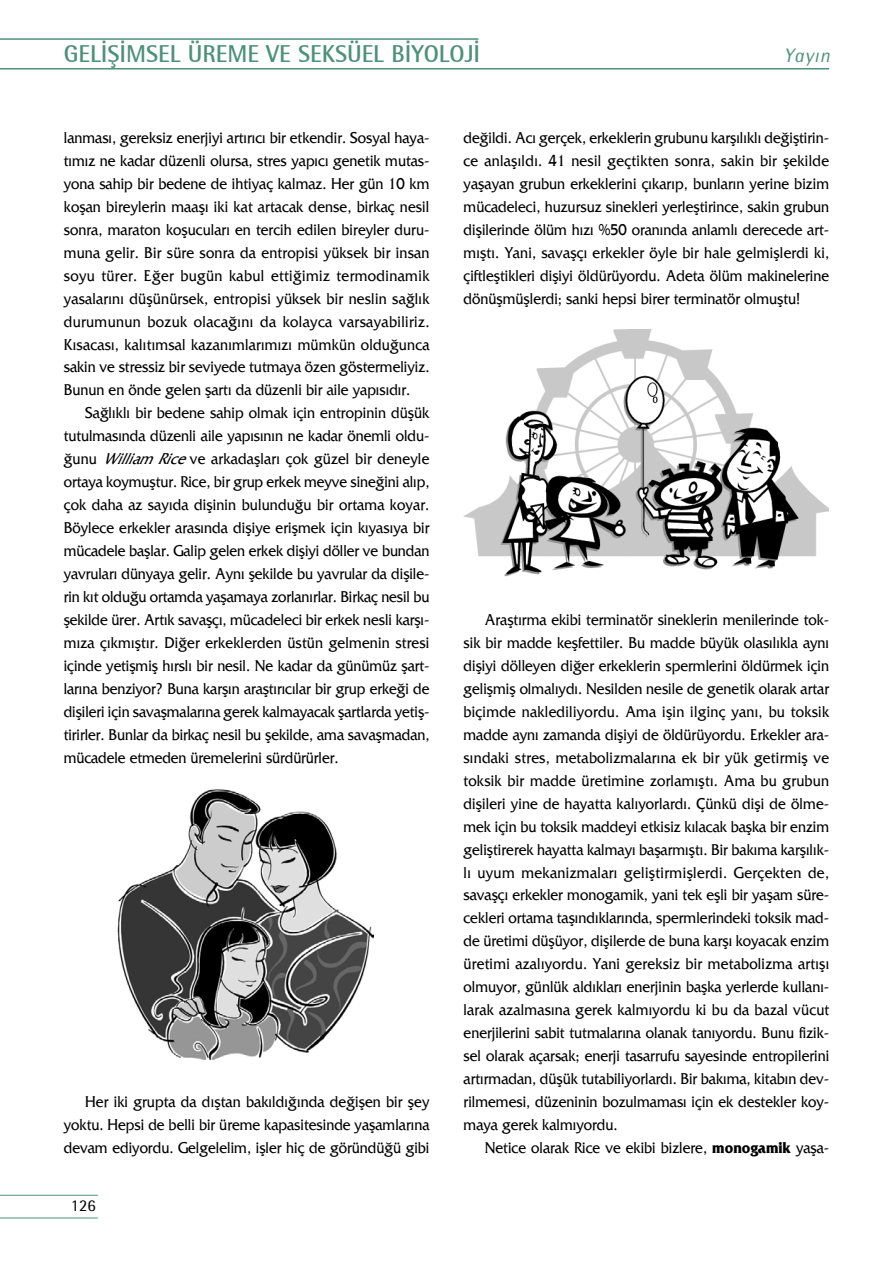
<style>
.page{position:relative;width:893px;height:1263px;background:#fff}
.page>*{position:absolute;margin:0;border:0;box-sizing:border-box;transform-origin:0 0}
.t1{font:700 24px "Rotis Semi Sans B";color:#4e917a}
.t2{font:italic 19.5px "Rotis Semi Sans I";letter-spacing:.04em;color:#4e917a}
.t3{font:500 16.5px/23px "Friz Plain";color:#000;text-align:justify;scale:.9 1}
.t4{font:16.5px "Rotis Semi Sans R";color:#000}
.s1{font-family:"Friz";font-style:italic}
.s2{font-family:"Friz";font-weight:700}
</style>
<div class="page">
<hr style="left:0;top:38px;width:478px;height:2px;background:#4e917a">
<hr style="left:0;top:68px;width:829px;height:2px;background:#4e917a">
<hr style="left:0;top:1195px;width:98px;height:1px;background:#4e917a">
<hr style="left:0;top:1217px;width:98px;height:1px;background:#4e917a">
<img style="left:117px;top:789px;width:256px;height:271px">
<img style="left:463px;top:329px;width:366px;height:248px">
<h1 class="t1" style="left:64px;top:39px;width:418px">GELİŞİMSEL ÜREME VE SEKSÜEL BİYOLOJİ</h1>
<p class="t2" style="left:784px;top:44px;width:48px">Yayın</p>
<p class="t3" style="left:64px;top:126px;width:408px">lanması, gereksiz enerjiyi artırıcı bir etkendir. Sosyal haya&shy;tımız ne kadar düzenli olursa, stres yapıcı genetik mutas&shy;yona sahip bir bedene de ihtiyaç kalmaz. Her gün 10 km koşan bireylerin maaşı iki kat artacak dense, birkaç nesil sonra, maraton koşucuları en tercih edilen bireyler duru&shy;muna gelir. Bir süre sonra da entropisi yüksek bir insan soyu türer. Eğer bugün kabul ettiğimiz termodinamik yasalarını düşünürsek, entropisi yüksek bir neslin sağlık durumunun bozuk olacağını da kolayca varsayabiliriz.<br>Kısacası, kalıtımsal kazanımlarımızı mümkün olduğunca sakin ve stressiz bir seviyede tutmaya özen göstermeliyiz.<br>Bunun en önde gelen şartı da düzenli bir aile yapısıdır.</p>
<p class="t3" style="left:64px;top:401px;width:408px;text-indent:21px">Sağlıklı bir bedene sahip olmak için entropinin düşük tutulmasında düzenli aile yapısının ne kadar önemli oldu&shy;ğunu <span class="s1">William Rice</span> ve arkadaşları çok güzel bir deneyle ortaya koymuştur. Rice, bir grup erkek meyve sineğini alıp, çok daha az sayıda dişinin bulunduğu bir ortama koyar.<br>Böylece erkekler arasında dişiye erişmek için kıyasıya bir mücadele başlar. Galip gelen erkek dişiyi döller ve bundan yavruları dünyaya gelir. Aynı şekilde bu yavrular da dişile&shy;rin kıt olduğu ortamda yaşamaya zorlanırlar. Birkaç nesil bu şekilde ürer. Artık savaşçı, mücadeleci bir erkek nesli karşı&shy;mıza çıkmıştır. Diğer erkeklerden üstün gelmenin stresi içinde yetişmiş hırslı bir nesil. Ne kadar da günümüz şart&shy;larına benziyor? Buna karşın araştırıcılar bir grup erkeği de dişileri için savaşmalarına gerek kalmayacak şartlarda yetiş&shy;tirirler. Bunlar da birkaç nesil bu şekilde, ama savaşmadan, mücadele etmeden üremelerini sürdürürler.</p>
<p class="t3" style="left:64px;top:1090px;width:408px;text-indent:21px">Her iki grupta da dıştan bakıldığında değişen bir şey yoktu. Hepsi de belli bir üreme kapasitesinde yaşamlarına devam ediyordu. Gelgelelim, işler hiç de göründüğü gibi</p>
<p class="t4" style="left:71px;top:1196px;width:26px">126</p>
<p class="t3" style="left:463px;top:126px;width:408px">değildi. Acı gerçek, erkeklerin grubunu karşılıklı değiştirin&shy;ce anlaşıldı. 41 nesil geçtikten sonra, sakin bir şekilde yaşayan grubun erkeklerini çıkarıp, bunların yerine bizim mücadeleci, huzursuz sinekleri yerleştirince, sakin grubun dişilerinde ölüm hızı %50 oranında anlamlı derecede art&shy;mıştı. Yani, savaşçı erkekler öyle bir hale gelmişlerdi ki, çiftleştikleri dişiyi öldürüyordu. Adeta ölüm makinelerine dönüşmüşlerdi; sanki hepsi birer terminatör olmuştu!</p>
<p class="t3" style="left:463px;top:608px;width:408px;text-indent:21px">Araştırma ekibi terminatör sineklerin menilerinde tok&shy;sik bir madde keşfettiler. Bu madde büyük olasılıkla aynı dişiyi dölleyen diğer erkeklerin spermlerini öldürmek için gelişmiş olmalıydı. Nesilden nesile de genetik olarak artar biçimde naklediliyordu. Ama işin ilginç yanı, bu toksik madde aynı zamanda dişiyi de öldürüyordu. Erkekler ara&shy;sındaki stres, metabolizmalarına ek bir yük getirmiş ve toksik bir madde üretimine zorlamıştı. Ama bu grubun dişileri yine de hayatta kalıyorlardı. Çünkü dişi de ölme&shy;mek için bu toksik maddeyi etkisiz kılacak başka bir enzim geliştirerek hayatta kalmayı başarmıştı. Bir bakıma karşılık&shy;lı uyum mekanizmaları geliştirmişlerdi. Gerçekten de, savaşçı erkekler monogamik, yani tek eşli bir yaşam süre&shy;cekleri ortama taşındıklarında, spermlerindeki toksik mad&shy;de üretimi düşüyor, dişilerde de buna karşı koyacak enzim üretimi azalıyordu. Yani gereksiz bir metabolizma artışı olmuyor, günlük aldıkları enerjinin başka yerlerde kullanı&shy;larak azalmasına gerek kalmıyordu ki bu da bazal vücut enerjilerini sabit tutmalarına olanak tanıyordu. Bunu fizik&shy;sel olarak açarsak; enerji tasarrufu sayesinde entropilerini artırmadan, düşük tutabiliyorlardı. Bir bakıma, kitabın dev&shy;rilmemesi, düzeninin bozulmaması için ek destekler koy&shy;maya gerek kalmıyordu.</p>
<p class="t3" style="left:485px;top:1136px;width:384px">Netice olarak Rice ve ekibi bizlere, <span class="s2">monogamik</span> yaşa-</p>
</div>
